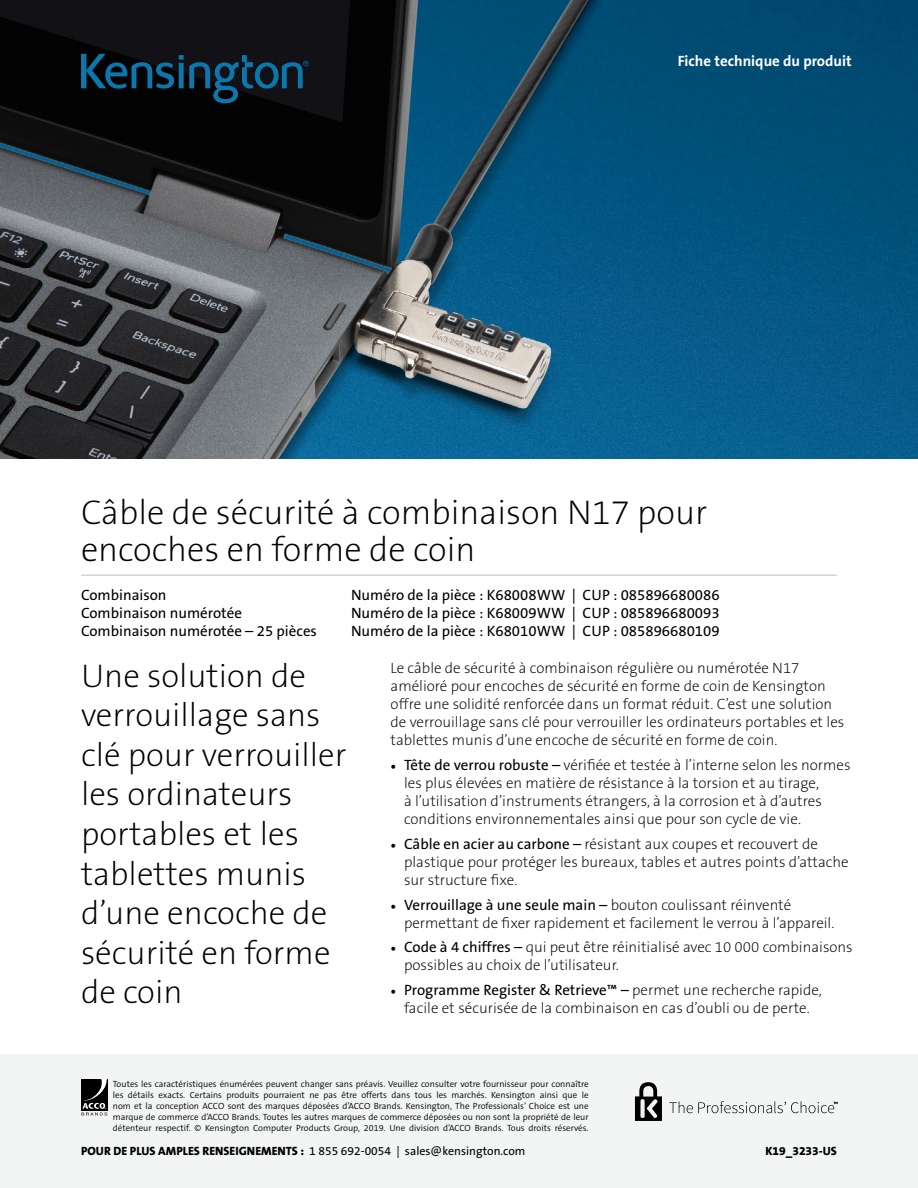
<style>
.page{position:relative;width:918px;height:1188px;background:#fff}
.page>*{position:absolute;margin:0;border:0;box-sizing:border-box;transform-origin:0 0}
.t1{font:34.5px/37.5px "The Sans KENSINGTON2 XL";color:#000}
.t2{font:33px/39.6px "The Sans KENSINGTON2 XL";color:#000}
.t3{font:15px/18px "The Sans KENSINGTON2 XL";color:#000}
.t4{font:15px "The Sans KENSINGTON5 Rg";color:#000}
.t5{font:15px "The Sans KENSINGTON7 Bd";color:#fff}
.t6{font:12px "The Sans KENSINGTON5 Rg";color:#000}
.t7{font:12px "The Sans KENSINGTON8 XB";color:#000}
.t8{font:9px/10.8px "The Sans KENSINGTON4 SL";color:#000;text-align:justify}
.s1{font-family:"Minion Pro"}
.s2{font-family:"The Sans KENSINGTON5 Rg"}
.s3{font-family:"The Sans KENSINGTON2 XL"}
.s4{font-family:"The Sans KENSINGTON8 XB"}
</style>
<div class="page">
<img style="left:0;top:0;width:918px;height:459px">
<div style="left:0;top:1054px;width:918px;height:134px;background:#f3f4f4"></div>
<hr style="left:81px;top:575px;width:756px;height:1px;background:#bcbec0">
<img style="left:81px;top:1079px;width:27px;height:32px">
<svg style="left:81px;top:1103px;width:26px;height:13px"></svg>
<svg style="left:669px;top:1101px;width:169px;height:12px"></svg>
<svg style="left:635px;top:1082px;width:27px;height:39px"></svg>
<svg style="left:81px;top:54px;width:228px;height:49px;background:#0a2636"></svg>
<p class="t5" style="left:678px;top:53px;width:176px">Fiche technique du produit</p>
<h1 class="t1" style="left:81px;top:494px;width:628px">Câble de sécurité à combinaison N17 pour encoches en forme de coin</h1>
<p class="t4" style="left:81px;top:586px;width:87px">Combinaison</p>
<p class="t4" style="left:351px;top:586px;width:370px">Numéro de la pièce : K68008WW | CUP : 085896680086</p>
<p class="t4" style="left:81px;top:604px;width:163px">Combinaison numérotée</p>
<p class="t4" style="left:351px;top:604px;width:370px">Numéro de la pièce : K68009WW | CUP : 085896680093</p>
<p class="t4" style="left:81px;top:622px;width:238px">Combinaison numérotée – 25 pièces</p>
<p class="t4" style="left:351px;top:622px;width:370px">Numéro de la pièce : K68010WW | CUP : 085896680109</p>
<h2 class="t2" style="left:81px;top:657px;width:267px">Une solution de verrouillage sans clé pour verrouiller les ordinateurs portables et les tablettes munis d’une encoche de sécurité en forme de coin</h2>
<p class="t3" style="left:391px;top:660px;width:455px">Le câble de sécurité à combinaison régulière ou numérotée N17 amélioré pour encoches de sécurité en forme de coin de Kensington offre une solidité renforcée dans un format réduit. C’est une solution de verrouillage sans clé pour verrouiller les ordinateurs portables et les tablettes munis d’une encoche de sécurité en forme de coin.</p>
<p class="t3" style="left:404px;top:756px;width:448px;text-indent:-14px"><span class="s1">•</span> <span class="s2">Tête de verrou robuste –</span> vérifiée et testée à l’interne selon les normes les plus élevées en matière de résistance à la torsion et au tirage,<br>à l’utilisation d’instruments étrangers, à la corrosion et à d’autres conditions environnementales ainsi que pour son cycle de vie.</p>
<p class="t3" style="left:404px;top:835px;width:446px;text-indent:-14px"><span class="s1">•</span> <span class="s2">Câble en acier au carbone –</span> résistant aux coupes et recouvert de plastique pour protéger les bureaux, tables et autres points d’attache sur structure fixe.</p>
<p class="t4" style="left:391px;top:896px;width:402px"><span class="s1">•</span> Verrouillage à une seule main – <span class="s3">bouton coulissant réinventé</span></p>
<p class="t3" style="left:404px;top:914px;width:432px">permettant de fixer rapidement et facilement le verrou à l’appareil.</p>
<p class="t3" style="left:404px;top:939px;width:450px;text-indent:-14px"><span class="s1">•</span> <span class="s2">Code à 4 chiffres –</span> qui peut être réinitialisé avec 10 000 combinaisons possibles au choix de l’utilisateur.</p>
<p class="t4" style="left:391px;top:982px;width:433px"><span class="s1">•</span> Programme Register &amp; Retrieve™ – <span class="s3">permet une recherche rapide,</span></p>
<p class="t3" style="left:404px;top:999px;width:407px">facile et sécurisée de la combinaison en cas d’oubli ou de perte.</p>
<p class="t8" style="left:113px;top:1079px;width:477px">Toutes les caractéristiques énumérées peuvent changer sans préavis. Veuillez consulter votre fournisseur pour connaître les détails exacts. Certains produits pourraient ne pas être offerts dans tous les marchés. Kensington ainsi que le nom et la conception ACCO sont des marques déposées d’ACCO Brands. Kensington, The Professionals’ Choice est une marque de commerce d’ACCO Brands. Toutes les autres marques de commerce déposées ou non sont la propriété de leur détenteur respectif. © Kensington Computer Products Group, 2019. Une division d’ACCO Brands. Tous droits réservés.</p>
<p class="t6" style="left:81px;top:1145px;width:446px"><span class="s4">POUR DE PLUS AMPLES RENSEIGNEMENTS :</span> 1 855 692‑0054 | sales@kensington.com</p>
<p class="t7" style="left:765px;top:1145px;width:66px">K19_3233-US</p>
</div>
